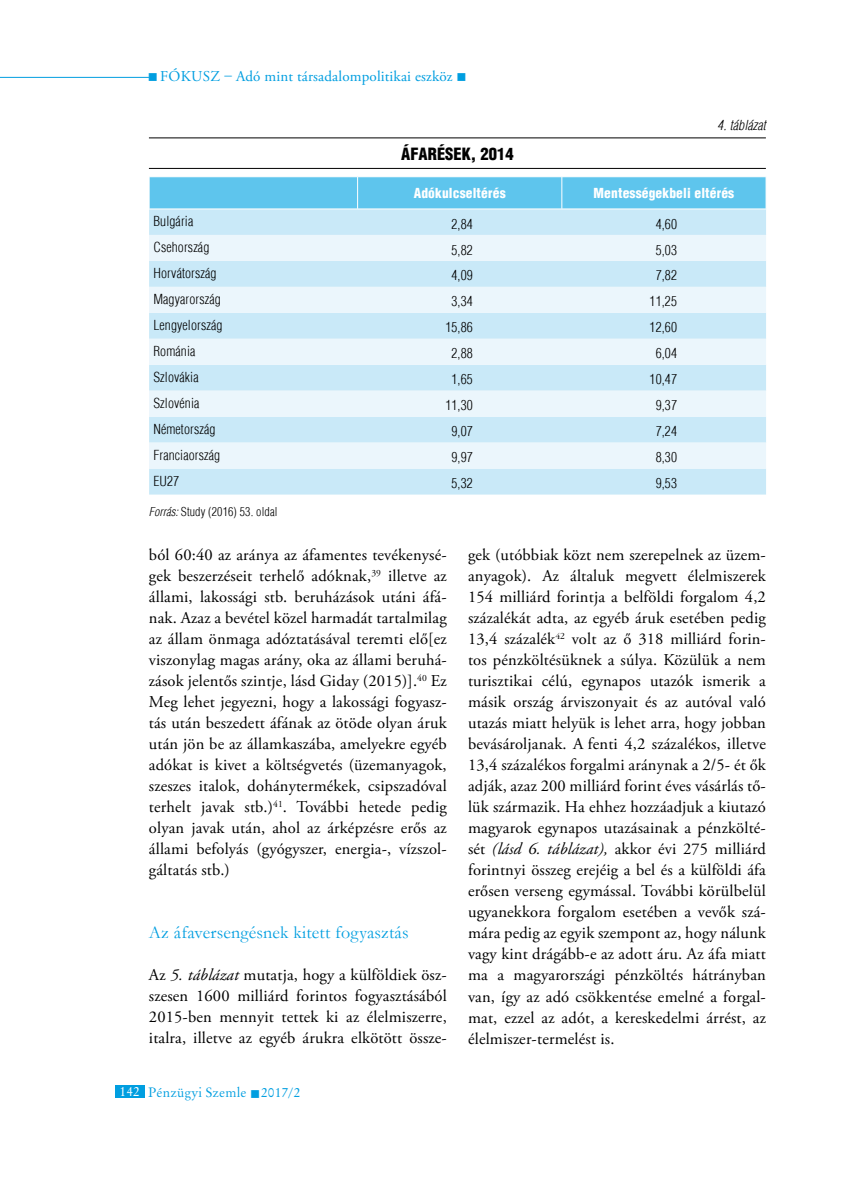
<style>
.page{position:relative;width:851px;height:1191px;background:#fff}
.page>*{position:absolute;margin:0;border:0;box-sizing:border-box;transform-origin:0 0}
.t1{font:18px "Garamond";letter-spacing:.01em;color:#009ee0}
.t2{font:16.5px/21px "Adobe Garamond Pro";letter-spacing:.01em;color:#000;text-align:justify}
.t3{font:900 condensed 16.5px "H Helvetica";color:#000}
.t4{font:15px "Adobe Garamond Pro";letter-spacing:.01em;color:#009ee0}
.t5{font:300 condensed 13.5px "H Helvetica";letter-spacing:.01em;color:#000}
.t6{font:900 condensed 13.5px "H Helvetica";letter-spacing:.01em;color:#fff}
.t7{font:13.5px "Original Garamond HU Normal";letter-spacing:.01em;color:#009ee0}
.t8{font:italic 300 condensed 13.5px "H Helvetica";letter-spacing:.01em;color:#000}
.t9{font:300 condensed 12px "H Helvetica";letter-spacing:.01em;color:#000}
.s1{font-style:italic}
.s2{color:#fff}
</style>
<div class="page">
<hr style="left:0;top:77px;width:149px;height:1px;background:#009ee0">
<div style="left:115px;top:1084px;width:30px;height:13px;background:#009ee0"></div>
<hr style="left:149px;top:137px;width:616px;height:1px;background:#000">
<hr style="left:149px;top:168px;width:616px;height:1px;background:#000">
<div style="left:150px;top:177px;width:615px;height:32px;background:#5ec5ed"></div>
<div style="left:149px;top:210px;width:617px;height:284px;background:#c9e9f8"></div>
<svg style="left:149px;top:235px;width:617px;height:233px;background:#dcf0fa"></svg>
<hr style="left:357px;top:177px;width:1px;height:32px;background:#fff">
<hr style="left:561px;top:177px;width:1px;height:32px;background:#fff">
<p class="t4" style="left:148px;top:67px;width:320px">■ fókusz – Adó mint társadalompolitikai eszköz ■</p>
<p class="t8" style="left:717px;top:117px;width:50px">4. táblázat</p>
<p class="t3" style="left:401px;top:143px;width:114px">Áfarések, 2014</p>
<p class="t6" style="left:413px;top:185px;width:93px">Adókulcseltérés</p>
<p class="t6" style="left:593px;top:185px;width:142px">Mentességekbeli eltérés</p>
<p class="t5" style="left:153px;top:213px;width:41px">Bulgária</p>
<p class="t5" style="left:451px;top:216px;width:23px">2,84</p>
<p class="t5" style="left:655px;top:216px;width:23px">4,60</p>
<p class="t5" style="left:153px;top:239px;width:57px">Csehország</p>
<p class="t5" style="left:451px;top:242px;width:23px">5,82</p>
<p class="t5" style="left:655px;top:242px;width:23px">5,03</p>
<p class="t5" style="left:153px;top:265px;width:65px">Horvátország</p>
<p class="t5" style="left:451px;top:268px;width:23px">4,09</p>
<p class="t5" style="left:655px;top:268px;width:23px">7,82</p>
<p class="t5" style="left:153px;top:291px;width:69px">Magyarország</p>
<p class="t5" style="left:451px;top:294px;width:23px">3,34</p>
<p class="t5" style="left:649px;top:294px;width:29px">11,25</p>
<p class="t5" style="left:153px;top:317px;width:71px">Lengyelország</p>
<p class="t5" style="left:445px;top:320px;width:29px">15,86</p>
<p class="t5" style="left:649px;top:320px;width:29px">12,60</p>
<p class="t5" style="left:153px;top:343px;width:44px">Románia</p>
<p class="t5" style="left:451px;top:345px;width:23px">2,88</p>
<p class="t5" style="left:655px;top:345px;width:23px">6,04</p>
<p class="t5" style="left:153px;top:369px;width:47px">Szlovákia</p>
<p class="t5" style="left:451px;top:371px;width:23px">1,65</p>
<p class="t5" style="left:649px;top:371px;width:29px">10,47</p>
<p class="t5" style="left:153px;top:395px;width:48px">Szlovénia</p>
<p class="t5" style="left:445px;top:397px;width:29px">11,30</p>
<p class="t5" style="left:655px;top:397px;width:23px">9,37</p>
<p class="t5" style="left:153px;top:421px;width:64px">Németország</p>
<p class="t5" style="left:451px;top:423px;width:23px">9,07</p>
<p class="t5" style="left:655px;top:423px;width:23px">7,24</p>
<p class="t5" style="left:153px;top:447px;width:68px">Franciaország</p>
<p class="t5" style="left:451px;top:449px;width:23px">9,97</p>
<p class="t5" style="left:655px;top:449px;width:23px">8,30</p>
<p class="t5" style="left:153px;top:473px;width:27px">EU27</p>
<p class="t5" style="left:451px;top:475px;width:23px">5,32</p>
<p class="t5" style="left:655px;top:475px;width:23px">9,53</p>
<p class="t9" style="left:149px;top:504px;width:130px"><span class="s1">Forrás:</span> Study (2016) 53. oldal</p>
<p class="t2" style="left:149px;top:545px;width:300px">ból 60:40 az aránya az áfamentes tevékenysé&shy;gek beszerzéseit terhelő adóknak,<sup>39</sup> illetve az állami, lakossági stb. beruházások utáni áfá&shy;nak. Azaz a bevétel közel harmadát tartalmilag az állam önmaga adóztatásával teremti elő[ez viszonylag magas arány, oka az állami beruhá&shy;zások jelentős szintje, lásd Giday (2015)].<sup>40</sup> Ez Meg lehet jegyezni, hogy a lakossági fogyasz&shy;tás után beszedett áfának az ötöde olyan áruk után jön be az államkaszába, amelyekre egyéb adókat is kivet a költségvetés (üzemanyagok, szeszes italok, dohánytermékek, csipszadóval terhelt javak stb.)<sup>41</sup>. További hetede pedig olyan javak után, ahol az árképzésre erős az állami befolyás (gyógyszer, energia-, vízszol&shy;gáltatás stb.)</p>
<p class="t1" style="left:149px;top:920px;width:261px">Az áfaversengésnek kitett fogyasztás</p>
<p class="t2" style="left:149px;top:965px;width:299px">Az <span class="s1">5. táblázat</span> mutatja, hogy a külföldiek ös - szesen 1600 milliárd forintos fogyasztásából 2015-ben mennyit tettek ki az élelmiszerre, italra, illetve az egyéb árukra elkötött össze-</p>
<p class="t7" style="left:120px;top:1084px;width:182px"><span class="s2">142</span> Pénzügyi Szemle ■ 2017/2</p>
<p class="t2" style="left:468px;top:545px;width:300px">gek (utóbbiak közt nem szerepelnek az üzem&shy;anyagok). Az általuk megvett élelmiszerek 154 milliárd forintja a belföldi forgalom 4,2 százalékát adta, az egyéb áruk esetében pedig 13,4 százalék<sup>42</sup> volt az ő 318 milliárd forin&shy;tos pénzköltésüknek a súlya. Közülük a nem turisztikai célú, egynapos utazók ismerik a másik ország árviszonyait és az autóval való utazás miatt helyük is lehet arra, hogy jobban bevásároljanak. A fenti 4,2 százalékos, illetve 13,4 százalékos forgalmi aránynak a 2/5- ét ők adják, azaz 200 milliárd forint éves vásárlás tő&shy;lük származik. Ha ehhez hozzáadjuk a kiutazó magyarok egynapos utazásainak a pénzkölté&shy;sét <span class="s1">(lásd 6. táblázat),</span> akkor évi 275 milliárd forintnyi összeg erejéig a bel és a külföldi áfa erősen verseng egymással. További körülbelül ugyanekkora forgalom esetében a vevők szá&shy;mára pedig az egyik szempont az, hogy nálunk vagy kint drágább-e az adott áru. Az áfa miatt ma a magyarországi pénzköltés hátrányban van, így az adó csökkentése emelné a forgal&shy;mat, ezzel az adót, a kereskedelmi árrést, az élelmiszer-termelést is.</p>
</div>
